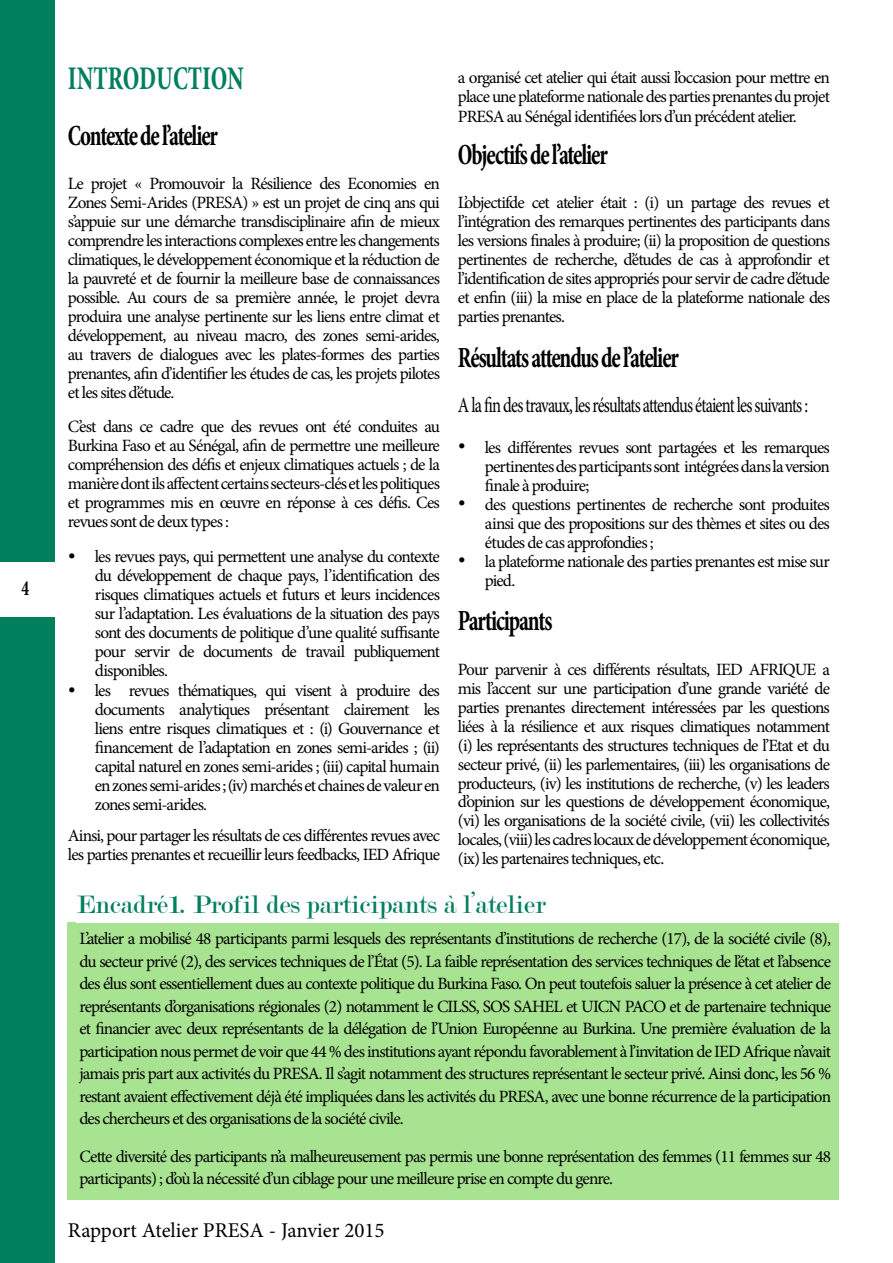
<style>
.page{position:relative;width:893px;height:1263px;background:#fff}
.page>*{position:absolute;margin:0;border:0;box-sizing:border-box;transform-origin:0 0}
.t1{font:700 condensed 33.45px "Minion Pro";color:#007f5d;scale:.76 1}
.t2{font:700 condensed 29.4px "Minion Pro";letter-spacing:-.055em;color:#000;scale:.76 1}
.t3{font:27px "Modern";color:#007f5d}
.t4{font:21.6px "Minion Pro";letter-spacing:-.05em;color:#000;scale:.76 1}
.t5{font:700 condensed 21.6px "Minion Pro";color:#000;scale:.76 1}
.t6{font:21px "Minion Pro";color:#000}
.t7{font:17.25px/18.9px "Minion Pro";letter-spacing:-.05em;color:#000;text-align:justify}
.s1{font-family:"Calibri";font-size:16.5px}
</style>
<div class="page">
<div style="left:0;top:0;width:54px;height:1263px;background:#007f5d"></div>
<div style="left:0;top:562px;width:54px;height:54px;background:#fff"></div>
<div style="left:68px;top:923px;width:771px;height:277px;background:#a8e391"></div>
<p class="t5" style="left:22px;top:574px;width:12px">4</p>
<h1 class="t1" style="left:68px;top:55px;width:233px">INTRODUCTION</h1>
<h2 class="t2" style="left:68px;top:115px;width:199px">Contexte de l’atelier</h2>
<p class="t7" style="left:68px;top:174px;width:374px">Le projet « Promouvoir la Résilience des Economies en Zones Semi-Arides (PRESA) » est un projet de cinq ans qui s’appuie sur une démarche transdisciplinaire afin de mieux comprendre les interactions complexes entre les changements climatiques, le développement économique et la réduction de la pauvreté et de fournir la meilleure base de connaissances possible. Au cours de sa première année, le projet devra produira une analyse pertinente sur les liens entre climat et développement, au niveau macro, des zones semi-arides, au travers de dialogues avec les plates-formes des parties prenantes, afin d’identifier les études de cas, les projets pilotes et les sites d’étude.</p>
<p class="t7" style="left:68px;top:417px;width:374px">C’est dans ce cadre que des revues ont été conduites au Burkina Faso et au Sénégal, afin de permettre une meilleure compréhension des défis et enjeux climatiques actuels ; de la manière dont ils affectent certains secteurs-clés et les politiques et programmes mis en œuvre en réponse à ces défis. Ces revues sont de deux types :</p>
<p class="t7" style="left:95px;top:547px;width:347px;text-indent:-27px"><span class="s1">•</span> les revues pays, qui permettent une analyse du contexte du développement de chaque pays, l’identification des risques climatiques actuels et futurs et leurs incidences sur l’adaptation. Les évaluations de la situation des pays sont des documents de politique d’une qualité suffisante pour servir de documents de travail publiquement disponibles.</p>
<p class="t7" style="left:95px;top:681px;width:347px;text-indent:-27px"><span class="s1">•</span> les revues thématiques, qui visent à produire des documents analytiques présentant clairement les liens entre risques climatiques et : (i) Gouvernance et financement de l’adaptation en zones semi-arides ; (ii) capital naturel en zones semi-arides ; (iii) capital humain en zones semi-arides ; (iv) marchés et chaines de valeur en zones semi-arides.</p>
<p class="t7" style="left:68px;top:826px;width:374px">Ainsi, pour partager les résultats de ces différentes revues avec les parties prenantes et recueillir leurs feedbacks, IED Afrique</p>
<p class="t7" style="left:458px;top:68px;width:373px;line-height:19.4px">a organisé cet atelier qui était aussi l’occasion pour mettre en place une plateforme nationale des parties prenantes du projet PRESA au Sénégal identifiées lors d’un précédent atelier.</p>
<h2 class="t2" style="left:458px;top:134px;width:199px">Objectifs de l’atelier</h2>
<p class="t7" style="left:458px;top:193px;width:374px">L’objectifde cet atelier était : (i) un partage des revues et l’intégration des remarques pertinentes des participants dans les versions finales à produire; (ii) la proposition de questions pertinentes de recherche, d’études de cas à approfondir et l’identification de sites appropriés pour servir de cadre d’étude et enfin (iii) la mise en place de la plateforme nationale des parties prenantes.</p>
<h2 class="t2" style="left:458px;top:338px;width:292px">Résultats attendus de l’atelier</h2>
<p class="t4" style="left:458px;top:391px;width:462px">A la fin des travaux, les résultats attendus étaient les suivants :</p>
<p class="t7" style="left:485px;top:438px;width:346px;text-indent:-27px"><span class="s1">•</span> les différentes revues sont partagées et les remarques pertinentes des participants sont intégrées dans la version finale à produire;</p>
<p class="t7" style="left:485px;top:495px;width:346px;text-indent:-27px"><span class="s1">•</span> des questions pertinentes de recherche sont produites ainsi que des propositions sur des thèmes et sites ou des études de cas approfondies ;</p>
<p class="t7" style="left:485px;top:551px;width:346px;line-height:19.8px;text-indent:-27px"><span class="s1">•</span> la plateforme nationale des parties prenantes est mise sur pied.</p>
<h2 class="t2" style="left:458px;top:601px;width:126px">Participants</h2>
<p class="t7" style="left:458px;top:660px;width:374px">Pour parvenir à ces différents résultats, IED AFRIQUE a mis l’accent sur une participation d’une grande variété de parties prenantes directement intéressées par les questions liées à la résilience et aux risques climatiques notamment (i) les représentants des structures techniques de l’Etat et du secteur privé, (ii) les parlementaires, (iii) les organisations de producteurs, (iv) les institutions de recherche, (v) les leaders d’opinion sur les questions de développement économique, (vi) les organisations de la société civile, (vii) les collectivités locales, (viii) les cadres locaux de développement économique, (ix) les partenaires techniques, etc.</p>
<h3 class="t3" style="left:77px;top:891px;width:470px">Encadré1. Profil des participants à l’atelier</h3>
<p class="t7" style="left:79px;top:928px;width:753px;line-height:22.5px">L’atelier a mobilisé 48 participants parmi lesquels des représentants d’institutions de recherche (17), de la société civile (8), du secteur privé (2), des services techniques de l’État (5). La faible représentation des services techniques de l’état et l’absence des élus sont essentiellement dues au contexte politique du Burkina Faso. On peut toutefois saluer la présence à cet atelier de représentants d’organisations régionales (2) notamment le CILSS, SOS SAHEL et UICN PACO et de partenaire technique et financier avec deux représentants de la délégation de l’Union Européenne au Burkina. Une première évaluation de la participation nous permet de voir que 44 % des institutions ayant répondu favorablement à l’invitation de IED Afrique n’avait jamais pris part aux activités du PRESA. Il s’agit notamment des structures représentant le secteur privé. Ainsi donc, les 56 % restant avaient effectivement déjà été impliquées dans les activités du PRESA, avec une bonne récurrence de la participation des chercheurs et des organisations de la société civile.</p>
<p class="t7" style="left:79px;top:1145px;width:753px;line-height:22.5px">Cette diversité des participants n’a malheureusement pas permis une bonne représentation des femmes (11 femmes sur 48 participants) ; d’où la nécessité d’un ciblage pour une meilleure prise en compte du genre.</p>
<p class="t6" style="left:68px;top:1216px;width:318px">Rapport Atelier PRESA - Janvier 2015</p>
</div>
